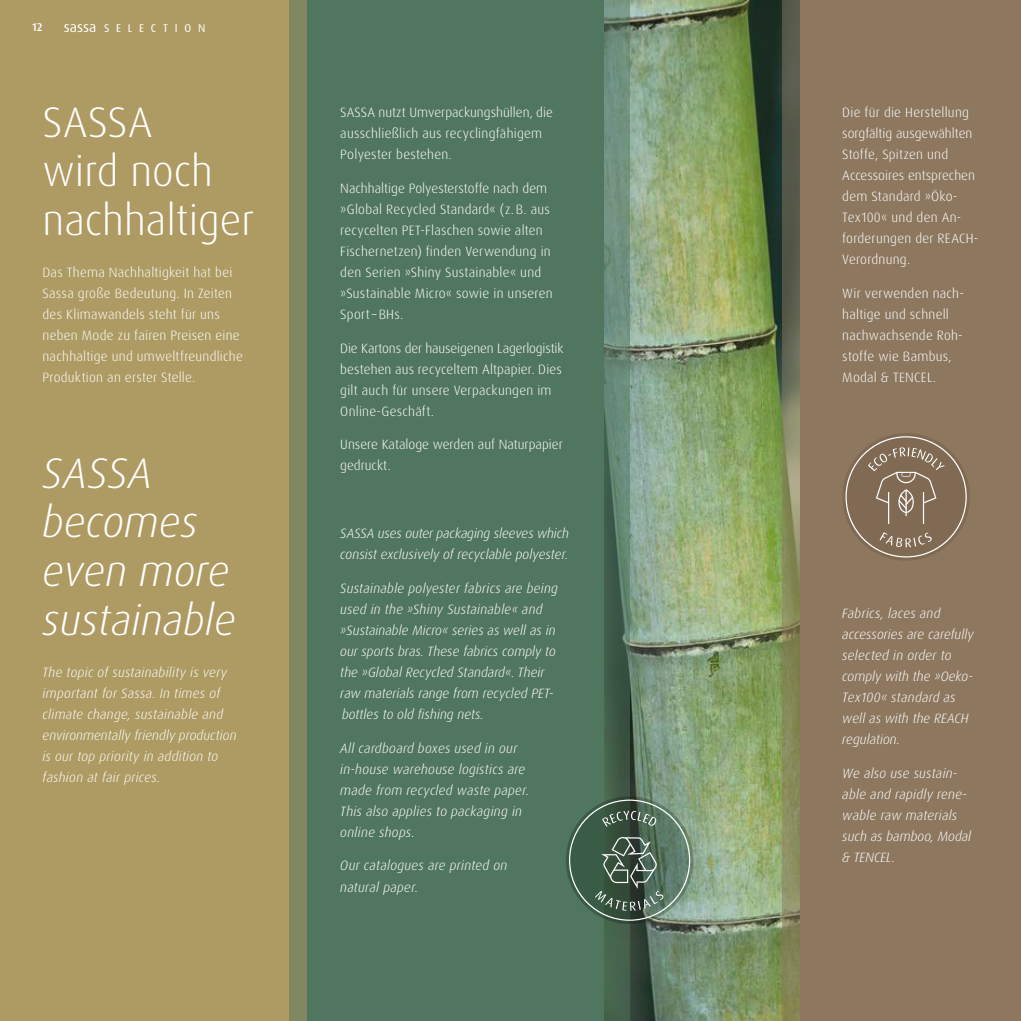
<style>
.page{position:relative;width:1021px;height:1021px;background:#fff}
.page>*{position:absolute;margin:0;border:0;box-sizing:border-box;transform-origin:0 0}
.t1{font:italic 300 42.75px/48.9px "Dax Pro";color:#fff}
.t2{font:300 42.75px/48.9px "Dax Pro";color:#fff}
.t3{font:300 13.5px/21px "Dax Pro";letter-spacing:.015em;color:#fff}
.t4{font:italic 300 13.5px/21px "Dax Pro";letter-spacing:.005em;color:#fff}
.t5{font:11.25px "Dax Pro";letter-spacing:.6em;color:#fff}
.t6{font:500 11.25px "Dax Pro";color:#fff}
.s1{font-size:14.4px}
</style>
<div class="page">
<div style="left:306px;top:0;width:298px;height:1020px;background:#51765f"></div>
<div style="left:0;top:0;width:306px;height:1020px;background:#ae9a63"></div>
<div style="left:799px;top:0;width:221px;height:1020px;background:#8d775f"></div>
<img style="left:629px;top:0;width:153px;height:1020px">
<svg style="left:604px;top:0;width:25px;height:1020px;background:#597866"></svg>
<div style="left:289px;top:0;width:17px;height:1020px;background:#7f8861"></div>
<svg style="left:782px;top:0;width:17px;height:1020px;background:#767856"></svg>
<svg style="left:566px;top:796px;width:127px;height:128px"></svg>
<svg style="left:569px;top:799px;width:121px;height:121px;background:#587261"></svg>
<svg style="left:845px;top:436px;width:121px;height:121px;background:#8c7762"></svg>
<hr style="left:1020px;top:0;width:1px;height:1020px;background:#8d775f">
<p class="t6" style="left:32px;top:20px;width:12px">12</p>
<p class="t5" style="left:64px;top:21px;width:143px"><span class="s1">sassa</span>SELECTION</p>
<h1 class="t2" style="left:43px;top:98px;width:213px">SASSA<br>wird noch nachhaltiger</h1>
<p class="t3" style="left:43px;top:262px;width:202px">Das Thema Nachhaltigkeit hat bei<br>Sassa große Bedeutung. In Zeiten des Klimawandels steht für uns neben Mode zu fairen Preisen eine nachhaltige und umweltfreundliche<br>Produktion an erster Stelle.</p>
<h1 class="t1" style="left:43px;top:449px;width:195px">SASSA becomes even more sustainable</h1>
<p class="t4" style="left:43px;top:661px;width:195px">The topic of sustainability is very important for Sassa. In times of climate change, sustainable and environmentally friendly production is our top priority in addition to fashion at fair prices.</p>
<p class="t3" style="left:340px;top:102px;width:214px">SASSA nutzt Umverpackungshüllen, die ausschließlich aus recyclingfähigem<br>Polyester bestehen.</p>
<p class="t3" style="left:340px;top:178px;width:214px">Nachhaltige Polyesterstoffe nach dem »Global Recycled Standard« (z. B. aus recycelten PET-Flaschen sowie alten Fischernetzen) finden Verwendung in den Serien »Shiny Sustainable« und »Sustainable Micro« sowie in unseren Sport– BHs.</p>
<p class="t3" style="left:340px;top:337px;width:225px">Die Kartons der hauseigenen Lagerlogistik bestehen aus recyceltem Altpapier. Dies gilt auch für unsere Verpackungen im Online-Geschäft.</p>
<p class="t3" style="left:340px;top:434px;width:224px">Unsere Kataloge werden auf Naturpapier gedruckt.</p>
<p class="t4" style="left:340px;top:523px;width:230px">SASSA uses outer packaging sleeves which consist exclusively of recyclable polyester.</p>
<p class="t4" style="left:340px;top:577px;width:219px">Sustainable polyester fabrics are being used in the »Shiny Sustainable« and »Sustainable Micro« series as well as in our sports bras. These fabrics comply to the »Global Recycled Standard«. Their raw materials range from recycled PET&shy;bottles to old fishing nets.</p>
<p class="t4" style="left:340px;top:737px;width:190px">All cardboard boxes used in our in-house warehouse logistics are made from recycled waste paper.<br>This also applies to packaging in online shops.</p>
<p class="t4" style="left:340px;top:855px;width:169px">Our catalogues are printed on natural paper.</p>
<p class="t3" style="left:842px;top:102px;width:138px">Die für die Herstellung sorgfältig ausgewählten<br>Stoffe, Spitzen und<br>Accessoires entsprechen dem Standard »Öko-<br>Tex100« und den An&shy;forderungen der REACH-<br>Verordnung.</p>
<p class="t3" style="left:842px;top:283px;width:123px">Wir verwenden nach&shy;haltige und schnell nachwachsende Roh&shy;stoffe wie Bambus,<br>Modal &amp; TENCEL.</p>
<p class="t4" style="left:842px;top:603px;width:133px">Fabrics, laces and accessories are carefully selected in order to comply with the »Oeko-<br>Tex100« standard as well as with the REACH regulation.</p>
<p class="t4" style="left:842px;top:763px;width:130px">We also use sustain&shy;able and rapidly rene&shy;wable raw materials such as bamboo, Modal &amp; TENCEL.</p>
</div>
